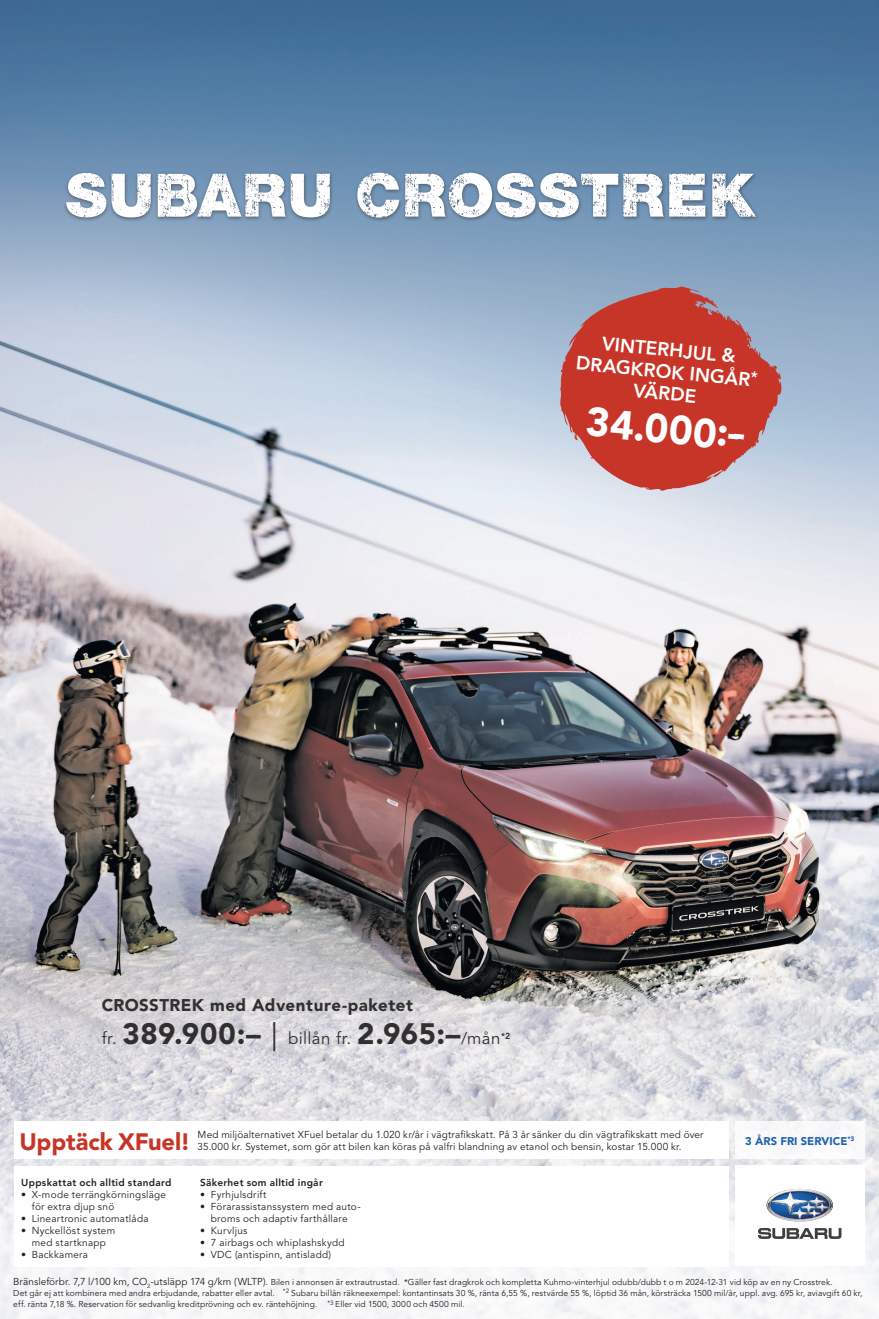
<style>
.page{position:relative;width:879px;height:1319px;background:#fff}
.page>*{position:absolute;margin:0;border:0;box-sizing:border-box;transform-origin:0 0}
.t1{font:60px "Subaru Sans Rough";letter-spacing:.035em;color:#fff}
.t2{font:900 40.25px "Avenir LT Std";color:#fff}
.t3{font:900 23.62px "Avenir LT Std";color:#c63528}
.t4{font:800 19px/21.8px "Avenir LT Std";color:#fff;text-align:center}
.t5{font:900 16.88px/32.6px "Avenir LT Std";letter-spacing:.03em;color:#312f30}
.t6{font:900 11.12px "Avenir LT Std";color:#2362af}
.t7{font:10px/12px "Avenir LT Std";letter-spacing:.02em;color:#231f20}
.t8{font:800 10px "Avenir LT Std";letter-spacing:.03em;color:#231f20}
.t9{font:8.5px/11.2px "Avenir LT Std";letter-spacing:.01em;color:#231f20}
.s1{font-weight:400}
.s2{font-size:29.25px}
.s3{font-weight:400;font-size:29.25px}
.s4{font-size:10px}
</style>
<div class="page">
<img style="left:0;top:0;width:879px;height:1091px">
<svg style="left:0;top:1091px;width:879px;height:227px;fill:#f4f4f7"></svg>
<div style="left:14px;top:1165px;width:715px;height:100px;background:#fff"></div>
<div style="left:63px;top:170px;width:697px;height:52px;background:#231f20;opacity:.5"></div>
<div style="left:735px;top:1121px;width:130px;height:37px;background:#fff"></div>
<div style="left:735px;top:1165px;width:130px;height:100px;background:#fff"></div>
<svg style="left:758px;top:1228px;width:83px;height:10px"></svg>
<svg style="left:766px;top:1188px;width:67px;height:33px"></svg>
<div style="left:14px;top:1121px;width:715px;height:37px;background:#fff"></div>
<svg style="left:559px;top:286px;width:223px;height:205px;background:#bf5d59"></svg>
<h1 class="t1" style="left:66px;top:159px;width:690px">SUBARU CROSSTREK</h1>
<h3 class="t4" style="left:580px;top:329px;width:176px;rotate:6deg">VINTERHJUL &amp;<br>DRAGKROK INGÅR</h3>
<h3 class="t4" style="left:634px;top:379px;width:65px;rotate:6deg">VÄRDE</h3>
<h2 class="t2" style="left:589px;top:396px;width:161px;rotate:6deg">34.000:--</h2>
<h3 class="t5" style="left:102px;top:989px;width:410px">CROSSTREK med Adventure-paketet<br><span class="s1">fr.</span> <span class="s2">389.900:–</span> <span class="s3">|</span> <span class="s1">billån fr.</span> <span class="s2">2.965:–</span><span class="s1">/mån</span><sup>*2</sup></h3>
<h3 class="t3" style="left:19px;top:1127px;width:173px">Upptäck XFuel!</h3>
<p class="t7" style="left:198px;top:1128px;width:507px">Med miljöalternativet XFuel betalar du 1.020 kr/år i vägtrafikskatt. På 3 år sänker du din vägtrafikskatt med över<br>35.000 kr. Systemet, som gör att bilen kan köras på valfri blandning av etanol och bensin, kostar 15.000 kr.</p>
<p class="t8" style="left:21px;top:1176px;width:152px">Uppskattat och alltid standard</p>
<p class="t7" style="left:32px;top:1188px;width:136px;text-indent:-11px">• X-mode terrängkörningsläge för extra djup snö</p>
<p class="t7" style="left:21px;top:1212px;width:129px">• Lineartronic automatlåda</p>
<p class="t7" style="left:21px;top:1224px;width:95px;text-align:center">• Nyckellöst system med startknapp</p>
<p class="t7" style="left:21px;top:1248px;width:68px">• Backkamera</p>
<p class="t8" style="left:200px;top:1176px;width:124px">Säkerhet som alltid ingår</p>
<p class="t7" style="left:200px;top:1188px;width:68px">• Fyrhjulsdrift</p>
<p class="t7" style="left:200px;top:1200px;width:162px;text-align:center">• Förarassistanssystem med auto&shy;broms och adaptiv farthållare</p>
<p class="t7" style="left:200px;top:1224px;width:49px">• Kurvljus</p>
<p class="t7" style="left:200px;top:1236px;width:146px">• 7 airbags och whiplashskydd</p>
<p class="t7" style="left:200px;top:1248px;width:132px">• VDC (antispinn, antisladd)</p>
<h3 class="t6" style="left:745px;top:1133px;width:111px">3 ÅRS FRI SERVICE<sup>*3</sup></h3>
<p class="t9" style="left:13px;top:1275px;width:851px"><span class="s4">Bränsleförbr. 7,7 l/100 km, CO</span><sub>2</sub><span class="s4">-utsläpp 174 g/km (WLTP).</span> Bilen i annonsen är extrautrustad. *Gäller fast dragkrok och kompletta Kuhmo-vinterhjul odubb/dubb t o m 2024-12-31 vid köp av en ny Crosstrek.<br>Det går ej att kombinera med andra erbjudande, rabatter eller avtal. <sup>*2</sup> Subaru billån räkneexempel: kontantinsats 30 %, ränta 6,55 %, restvärde 55 %, löptid 36 mån, körsträcka 1500 mil/år, uppl. avg. 695 kr, aviavgift 60 kr, eff. ränta 7,18 %. Reservation för sedvanlig kreditprövning och ev. räntehöjning. <sup>*3</sup> Eller vid 1500, 3000 och 4500 mil.</p>
</div>
